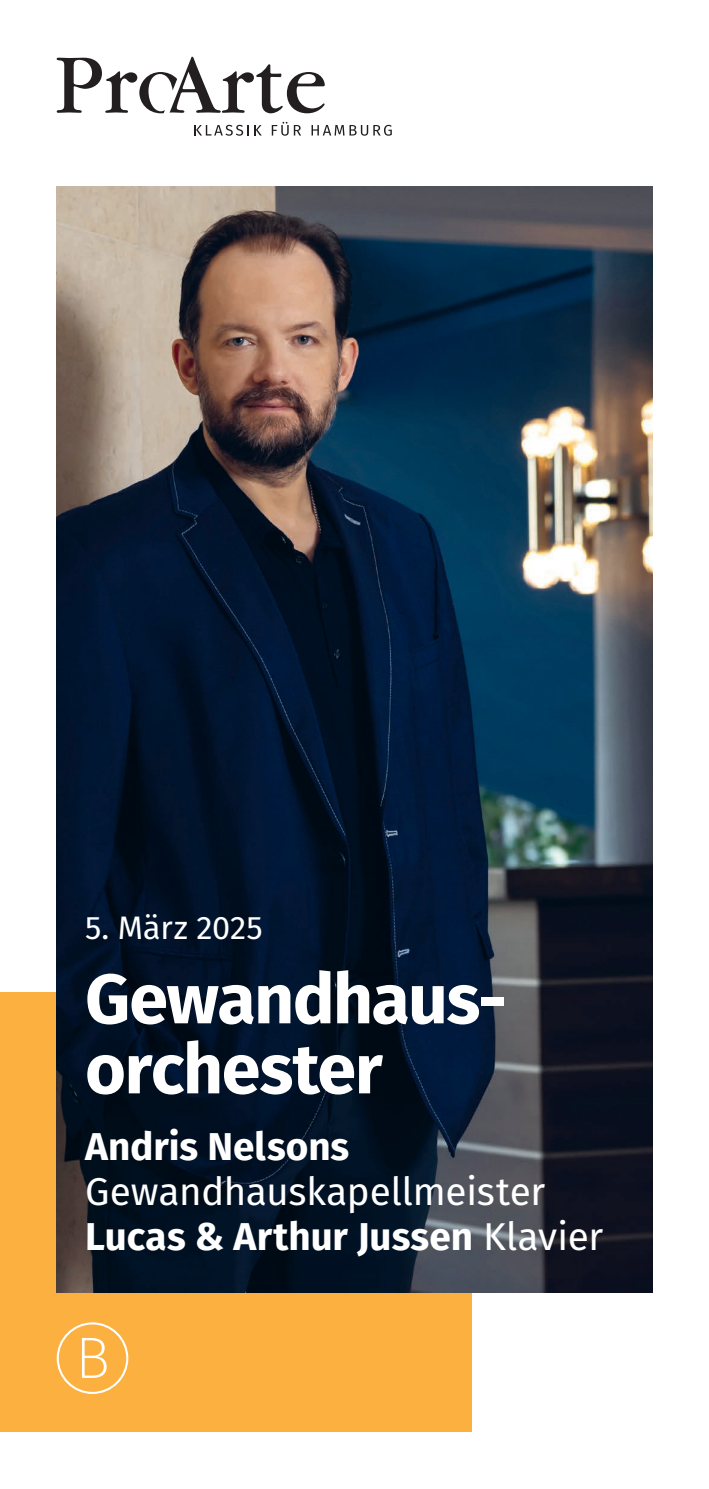
<style>
.page{position:relative;width:709px;height:1489px;background:#fff}
.page>*{position:absolute;margin:0;border:0;box-sizing:border-box;transform-origin:0 0}
.Orchester_Interpret{font:700 70px/70px "Fira Sans";letter-spacing:-.02em;color:#fff}
.Orchester_Interpret-2{font:700 38.75px "Fira Sans";color:#fff}
.Orchester_Interpret-3{font:38.75px "Fira Sans";letter-spacing:-.005em;color:#fff}
.Datum{font:32.5px "Fira Sans";letter-spacing:-.005em;color:#fff}
.s1{font-weight:400}
</style>
<div class="page">
<div style="left:0;top:992px;width:471px;height:439px;background:#fbb03f"></div>
<svg style="left:57px;top:57px;width:268px;height:56px"></svg>
<svg style="left:311px;top:125px;width:81px;height:11px"></svg>
<svg style="left:194px;top:125px;width:68px;height:11px"></svg>
<svg style="left:272px;top:122px;width:29px;height:14px"></svg>
<img style="left:57px;top:187px;width:595px;height:1105px">
<svg style="left:57px;top:1322px;width:71px;height:71px"></svg>
<p class="Datum" style="left:85px;top:903px;width:179px">5. März 2025</p>
<p class="Orchester_Interpret" style="left:85px;top:959px;width:423px">Gewandhaus&shy;orchester</p>
<p class="Orchester_Interpret-2" style="left:85px;top:1114px;width:265px">Andris Nelsons</p>
<p class="Orchester_Interpret-3" style="left:85px;top:1162px;width:462px">Gewandhauskapellmeister</p>
<p class="Orchester_Interpret-2" style="left:85px;top:1203px;width:520px">Lucas &amp; Arthur Jussen <span class="s1">Klavier</span></p>
</div>
